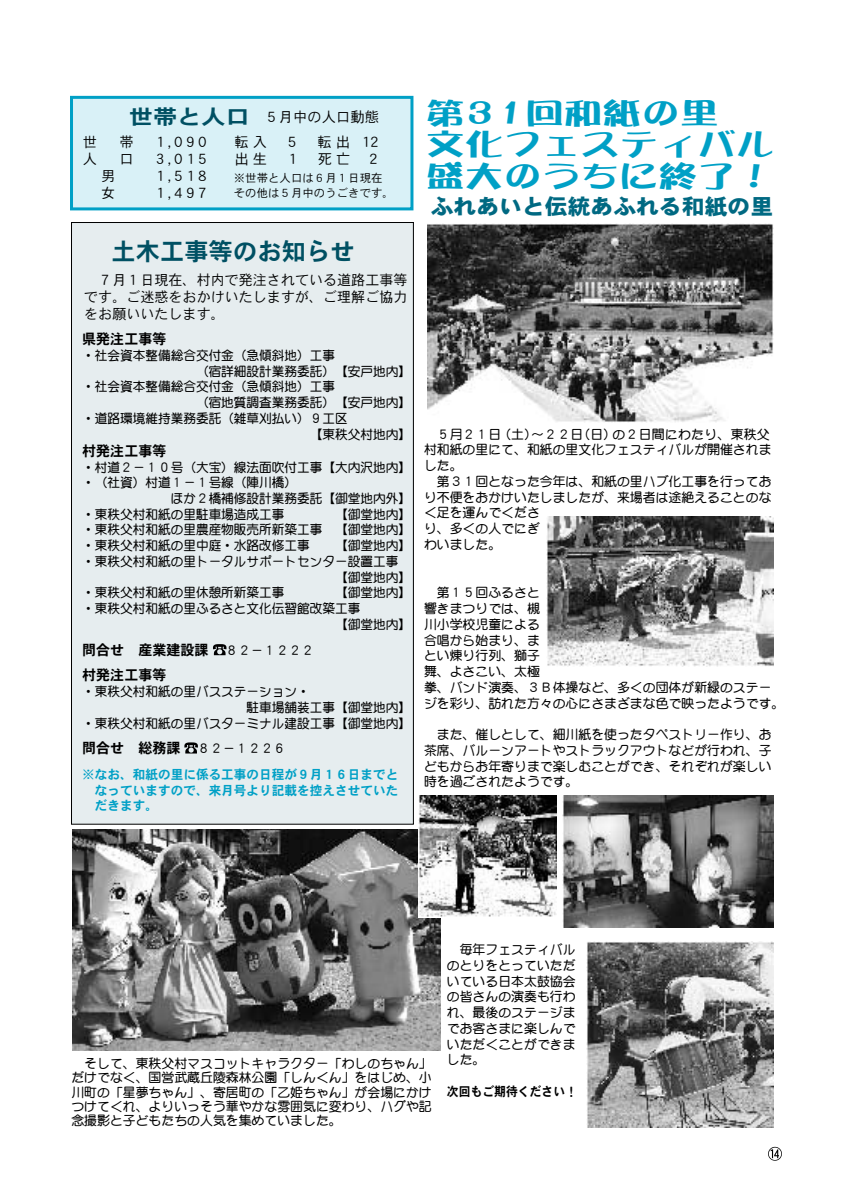
<style>
.page{position:relative;width:851px;height:1204px;background:#fff}
.page>*{position:absolute;margin:0;border:0;box-sizing:border-box;transform-origin:0 0}
.t1{font:30.15px/31.5px "DFPPOP Corn CID W12";color:#00a0c6;scale:1.28 1}
.t2{font:24.3px "DFPHS Gothic CID W7";color:#005063}
.t3{font:21.45px "DFPHS Gothic CID W9";color:#006982;scale:1.06 1}
.t4{font:20.7px "DFPHS Gothic CID W7";color:#005063;scale:1.18 1}
.t5{font:14.25px/17.1px "DFPHS Gothic CID W3";color:#000;text-align:justify}
.t6{font:14.25px/25.8px "DFPHS Gothic CID W7";color:#000}
.t7{font:700 12.9px/15.8px "DFP Maru Gothic CID";color:#000;text-align:justify}
.t8{font:12.9px/15.8px "DFPHS Gothic CID W7";color:#00a0c6;text-align:justify}
.t9{font:12.9px "DFPHS Gothic CID W7";color:#000;scale:.92 1}
.t10{font:11.4px/15.8px "DFPHS Gothic CID W3";color:#000}
.s1{font-family:"DFP Maru Gothic CID";font-weight:700;font-size:12.9px}
.s2{font-family:"DFPHS Gothic CID W7";font-weight:400;font-size:14.25px}
</style>
<div class="page">
<svg style="left:768px;top:1146px;width:13px;height:14px"></svg>
<div style="left:70px;top:96px;width:343px;height:114px;background:#d9f1f7;border:3px solid #00a0c6"></div>
<div style="left:71px;top:222px;width:342px;height:602px;background:#e6edef;border:1px solid #000"></div>
<svg style="left:213px;top:644px;width:13px;height:11px"></svg>
<svg style="left:184px;top:742px;width:14px;height:11px"></svg>
<img style="left:428px;top:224px;width:344px;height:198px">
<img style="left:546px;top:516px;width:226px;height:150px">
<img style="left:72px;top:829px;width:368px;height:221px">
<img style="left:418px;top:795px;width:138px;height:122px">
<img style="left:562px;top:795px;width:210px;height:132px">
<img style="left:586px;top:941px;width:186px;height:186px">
<h3 class="t4" style="left:129px;top:105px;width:104px">世帯と人口</h3>
<p class="t5" style="left:264px;top:108px;width:116px">５月中の人口動態</p>
<p class="t5" style="left:83px;top:133px;width:16px">世</p>
<p class="t5" style="left:119px;top:133px;width:16px">帯</p>
<p class="t5" style="left:156px;top:133px;width:52px">1,090</p>
<p class="t5" style="left:83px;top:150px;width:16px">人</p>
<p class="t5" style="left:119px;top:150px;width:16px">口</p>
<p class="t5" style="left:156px;top:150px;width:52px">3,015</p>
<p class="t5" style="left:101px;top:167px;width:16px">男</p>
<p class="t5" style="left:156px;top:167px;width:52px">1,518</p>
<p class="t5" style="left:101px;top:184px;width:16px">女</p>
<p class="t5" style="left:156px;top:184px;width:52px">1,497</p>
<p class="t5" style="left:234px;top:133px;width:34px">転入</p>
<p class="t5" style="left:288px;top:133px;width:9px">5</p>
<p class="t5" style="left:317px;top:133px;width:62px">転出 12</p>
<p class="t5" style="left:234px;top:150px;width:34px">出生</p>
<p class="t5" style="left:288px;top:150px;width:9px">1</p>
<p class="t5" style="left:317px;top:150px;width:34px">死亡</p>
<p class="t5" style="left:369px;top:150px;width:9px">2</p>
<p class="t10" style="left:234px;top:169px;width:162px">※世帯と人口は６月１日現在その他は５月中のうごきです。</p>
<h2 class="t2" style="left:111px;top:238px;width:245px">土木工事等のお知らせ</h2>
<p class="t5" style="left:84px;top:271px;width:325px;text-indent:14px">７月１日現在、村内で発注されている道路工事等です。ご迷惑をおかけいたしますが、ご理解ご協力をお願いいたします。</p>
<p class="t6" style="left:82px;top:326px;width:86px">県発注工事等</p>
<p class="t7" style="left:82px;top:347px;width:254px">・社会資本整備総合交付金（急傾斜地）工事</p>
<p class="t7" style="left:196px;top:363px;width:216px">（宿詳細設計業務委託）【安戸地内】</p>
<p class="t7" style="left:82px;top:378px;width:254px">・社会資本整備総合交付金（急傾斜地）工事</p>
<p class="t7" style="left:196px;top:394px;width:216px">（宿地質調査業務委託）【安戸地内】</p>
<p class="t7" style="left:82px;top:410px;width:267px">・道路環境維持業務委託（雑草刈払い）９工区</p>
<p class="t7" style="left:310px;top:426px;width:103px">【東秩父村地内】</p>
<p class="t6" style="left:82px;top:437px;width:86px">村発注工事等</p>
<p class="t7" style="left:82px;top:459px;width:330px">・村道２－１０号（大宝）線法面吹付工事【大内沢地内】</p>
<p class="t7" style="left:82px;top:474px;width:216px">・（社資）村道１－１号線（陣川橋）</p>
<p class="t7" style="left:171px;top:490px;width:242px">ほか２橋補修設計業務委託【御堂地内外】</p>
<p class="t7" style="left:82px;top:506px;width:204px">・東秩父村和紙の里駐車場造成工事</p>
<p class="t7" style="left:82px;top:506px;width:330px;text-indent:253px">【御堂地内】・東秩父村和紙の里農産物販売所新築工事 【御堂地内】・東秩父村和紙の里中庭・水路改修工事</p>
<p class="t7" style="left:335px;top:537px;width:77px">【御堂地内】</p>
<p class="t7" style="left:82px;top:553px;width:317px">・東秩父村和紙の里トータルサポートセンター設置工事</p>
<p class="t7" style="left:335px;top:569px;width:77px">【御堂地内】</p>
<p class="t7" style="left:82px;top:584px;width:204px">・東秩父村和紙の里休憩所新築工事</p>
<p class="t7" style="left:335px;top:584px;width:77px">【御堂地内】</p>
<p class="t7" style="left:82px;top:600px;width:280px">・東秩父村和紙の里ふるさと文化伝習館改築工事</p>
<p class="t7" style="left:335px;top:616px;width:77px">【御堂地内】</p>
<p class="t6" style="left:82px;top:636px;width:233px">問合せ 産業建設課 <span class="s1">８２－１２２２</span>村発注工事等</p>
<p class="t7" style="left:82px;top:683px;width:229px">・東秩父村和紙の里バスステーション・</p>
<p class="t7" style="left:246px;top:699px;width:166px">駐車場舗装工事【御堂地内】</p>
<p class="t7" style="left:82px;top:714px;width:330px">・東秩父村和紙の里バスターミナル建設工事【御堂地内】</p>
<p class="t7" style="left:82px;top:740px;width:205px"><span class="s2">問合せ 総務課</span> ８２－１２２６</p>
<p class="t8" style="left:95px;top:766px;width:305px;text-indent:-13px">※なお、和紙の里に係る工事の日程が９月１６日までとなっていますので、来月号より記載を控えさせていただきます。</p>
<h1 class="t1" style="left:426px;top:97px;width:273px">第31回和紙の里<br>文化フェスティバル盛大のうちに終了！</h1>
<h3 class="t3" style="left:430px;top:195px;width:324px">ふれあいと伝統あふれる和紙の里</h3>
<p class="t7" style="left:424px;top:426px;width:349px;text-align:left;text-indent:13px">５月２１日（土）～２２日（日）の２日間にわたり、東秩父村和紙の里にて、和紙の里文化フェスティバルが開催されました。</p>
<p class="t7" style="left:424px;top:473px;width:349px;text-align:left;text-indent:13px">第３１回となった今年は、和紙の里ハブ化工事を行っており不便をおかけいたしましたが、来場者は途絶えることのなく足を運んでくださ<br>り、多くの人でにぎ<br>わいました。</p>
<p class="t7" style="left:424px;top:584px;width:362px;text-align:left;text-indent:13px">第１５回ふるさと<br>響きまつりでは、槻<br>川小学校児童による<br>合唱から始まり、ま<br>とい煉り行列、獅子<br>舞、よさこい、太極<br>拳、バンド演奏、３Ｂ体操など、多くの団体が新緑のステージを彩り、訪れた方々の心にさまざまな色で映ったようです。</p>
<p class="t7" style="left:424px;top:726px;width:349px;text-indent:13px">また、催しとして、細川紙を使ったタペストリー作り、お茶席、バルーンアートやストラックアウトなどが行われ、子どもからお年寄りまで楽しむことができ、それぞれが楽しい時を過ごされたようです。</p>
<p class="t7" style="left:71px;top:1055px;width:362px;line-height:14.2px;text-indent:13px">そして、東秩父村マスコットキャラクター「わしのちゃん」だけでなく、国営武蔵丘陵森林公園「しんくん」をはじめ、小川町の「星夢ちゃん」、寄居町の「乙姫ちゃん」が会場にかけつけてくれ、よりいっそう華やかな雰囲気に変わり、ハグや記念撮影と子どもたちの人気を集めていました。</p>
<p class="t7" style="left:447px;top:941px;width:130px;text-indent:13px">毎年フェスティバルのとりをとっていただいている日本太鼓協会の皆さんの演奏も行われ、最後のステージまでお客さまに楽しんでいただくことができました。</p>
<p class="t9" style="left:447px;top:1084px;width:143px">次回もご期待ください！</p>
</div>
